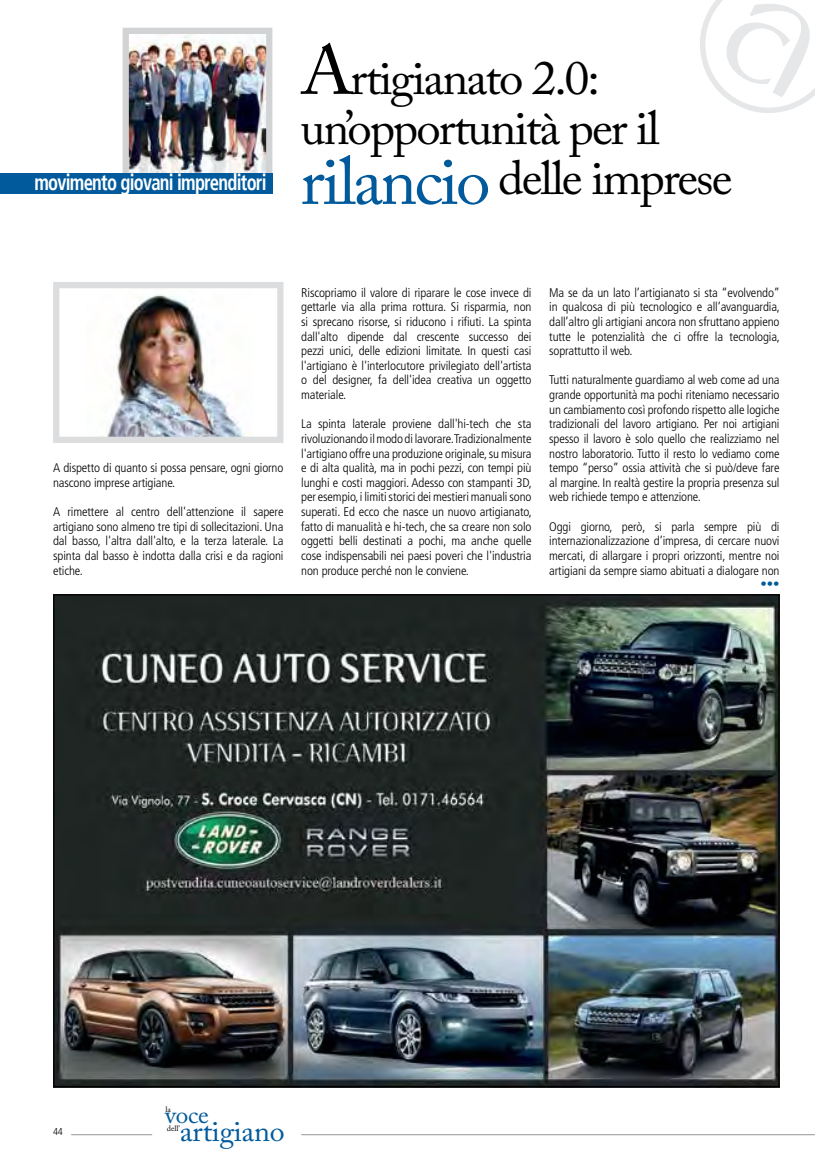
<style>
.page{position:relative;width:815px;height:1170px;background:#fff}
.page>*{position:absolute;margin:0;border:0;box-sizing:border-box;transform-origin:0 0}
.t1{font:47.5px/50px "Adobe Caslon Pro";letter-spacing:-.04em;color:#000}
.t2{font:29.12px "Adobe Caslon Pro";letter-spacing:-.01em;color:#005a9c}
.t3{font:24.5px "Adobe Caslon Pro";color:#005a9c}
.t4{font:700 condensed 22.5px "Frutiger";letter-spacing:-.04em;color:#fff;scale:.83 1}
.t5{font:300 condensed 12.5px/14.6px "Frutiger";letter-spacing:-.01em;color:#000;text-align:justify}
.t6{font:300 condensed 12.5px "Frutiger";color:#005a9c}
.t7{font:300 condensed 10px "Frutiger";color:#000}
.t8{font:7.75px "Adobe Caslon Pro";letter-spacing:-.01em;color:#000}
.s1{font-size:68.75px}
.s2{font-size:67.5px;color:#005a9c}
</style>
<div class="page">
<img style="left:119px;top:27px;width:154px;height:160px">
<div style="left:0;top:174px;width:272px;height:20px;background:#005a9c"></div>
<hr style="left:71px;top:1134px;width:81px;height:1px;background:#939598">
<hr style="left:301px;top:1134px;width:514px;height:1px;background:#939598">
<svg style="left:700px;top:0;width:115px;height:113px"></svg>
<img style="left:55px;top:596px;width:723px;height:488px">
<img style="left:53px;top:282px;width:231px;height:161px">
<h3 class="t4" style="left:35px;top:168px;width:281px">movimento giovani imprenditori</h3>
<h1 class="t1" style="left:301px;top:52px;width:433px"><span class="s1">A</span>rtigianato 2.0: un’opportunità per il <span class="s2">rilancio</span> delle imprese</h1>
<p class="t5" style="left:53px;top:460px;width:232px">A dispetto di quanto si possa pensare, ogni giorno nascono imprese artigiane.</p>
<p class="t5" style="left:53px;top:504px;width:232px">A rimettere al centro dell'attenzione il sapere artigiano sono almeno tre tipi di sollecitazioni. Una dal basso, l'altra dall'alto, e la terza laterale. La spinta dal basso è indotta dalla crisi e da ragioni etiche.</p>
<p class="t5" style="left:301px;top:285px;width:232px">Riscopriamo il valore di riparare le cose invece di gettarle via alla prima rottura. Si risparmia, non si sprecano risorse, si riducono i rifiuti. La spinta dall'alto dipende dal crescente successo dei pezzi unici, delle edizioni limitate. In questi casi l'artigiano è l'interlocutore privilegiato dell'artista o del designer, fa dell'idea creativa un oggetto materiale.</p>
<p class="t5" style="left:301px;top:417px;width:232px">La spinta laterale proviene dall'hi-tech che sta rivoluzionando il modo di lavorare. Tradizionalmente l'artigiano offre una produzione originale, su misura e di alta qualità, ma in pochi pezzi, con tempi più lunghi e costi maggiori. Adesso con stampanti 3D, per esempio, i limiti storici dei mestieri manuali sono superati. Ed ecco che nasce un nuovo artigianato, fatto di manualità e hi-tech, che sa creare non solo oggetti belli destinati a pochi, ma anche quelle cose indispensabili nei paesi poveri che l'industria non produce perché non le conviene.</p>
<p class="t5" style="left:549px;top:285px;width:232px">Ma se da un lato l’artigianato si sta “evolvendo” in qualcosa di più tecnologico e all’avanguardia, dall’altro gli artigiani ancora non sfruttano appieno tutte le potenzialità che ci offre la tecnologia, soprattutto il web.</p>
<p class="t5" style="left:549px;top:373px;width:232px">Tutti naturalmente guardiamo al web come ad una grande opportunità ma pochi riteniamo necessario un cambiamento così profondo rispetto alle logiche tradizionali del lavoro artigiano. Per noi artigiani spesso il lavoro è solo quello che realizziamo nel nostro laboratorio. Tutto il resto lo vediamo come tempo “perso” ossia attività che si può/deve fare al margine. In realtà gestire la propria presenza sul web richiede tempo e attenzione.</p>
<p class="t5" style="left:549px;top:519px;width:232px">Oggi giorno, però, si parla sempre più di internazionalizzazione d’impresa, di cercare nuovi mercati, di allargare i propri orizzonti, mentre noi artigiani da sempre siamo abituati a dialogare non</p>
<p class="t6" style="left:760px;top:577px;width:21px">•••</p>
<p class="t7" style="left:53px;top:1125px;width:11px">44</p>
<p class="t8" style="left:166px;top:1104px;width:7px">la</p>
<p class="t8" style="left:167px;top:1123px;width:15px">dell’</p>
<h3 class="t3" style="left:165px;top:1100px;width:45px">voce</h3>
<h2 class="t2" style="left:180px;top:1113px;width:106px">artigiano</h2>
</div>
